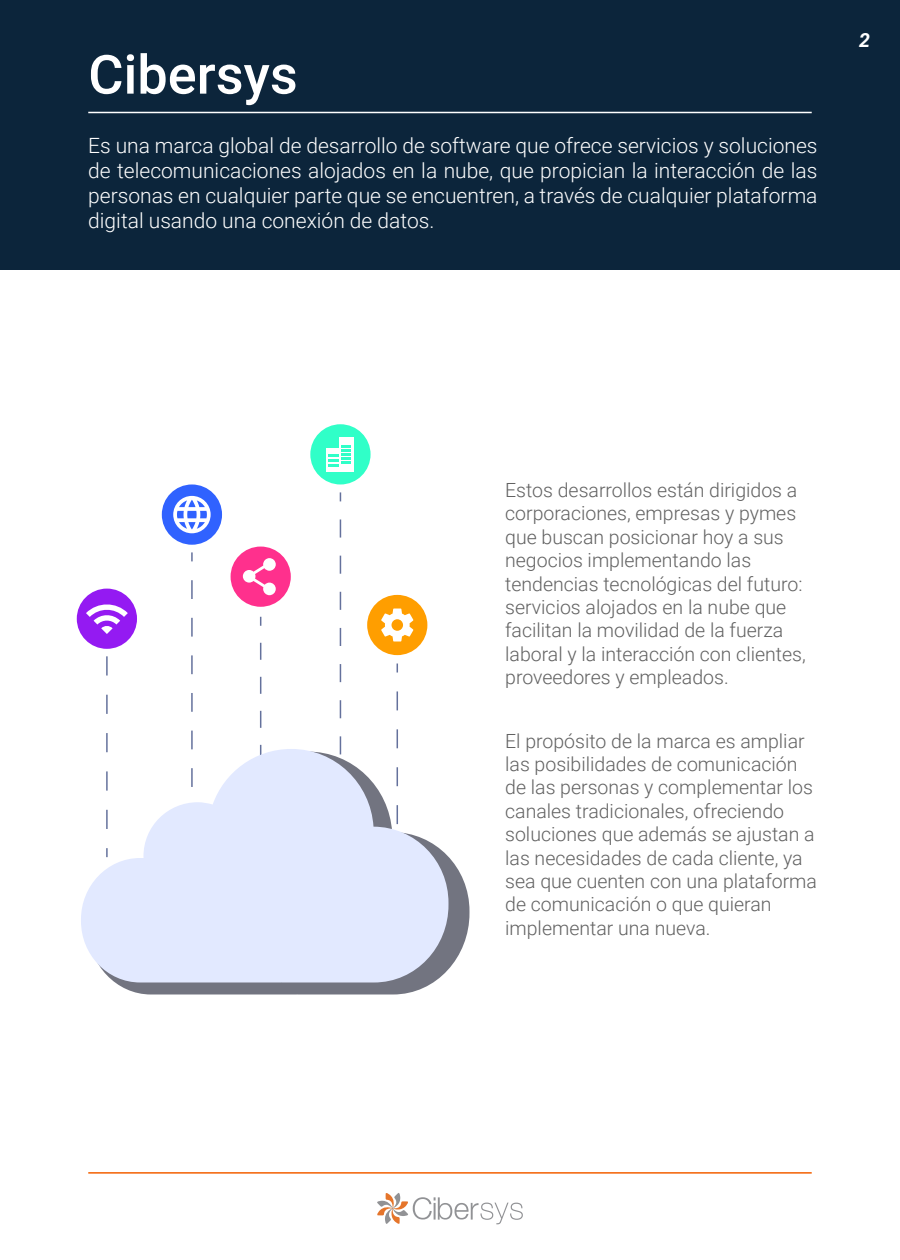
<style>
.page{position:relative;width:900px;height:1260px;background:#fff}
.page>*{position:absolute;margin:0;border:0;box-sizing:border-box;transform-origin:0 0}
.t1{font:500 54px "Roboto";color:#fff}
.t2{font:300 21px/25.2px "Roboto";color:#fff;text-align:justify}
.t3{font:300 19.5px/23.4px "Roboto";color:#616161}
.t4{font:italic 700 19.5px "Roboto";color:#fff}
</style>
<div class="page">
<div style="left:0;top:0;width:900px;height:270px;background:#0c253b"></div>
<hr style="left:88px;top:1172px;width:724px;height:2px;background:#f36000">
<hr style="left:88px;top:112px;width:724px;height:1px;background:#fff">
<svg style="left:106px;top:656px;width:2px;height:93px"></svg>
<svg style="left:191px;top:580px;width:2px;height:169px"></svg>
<svg style="left:191px;top:552px;width:2px;height:9px"></svg>
<svg style="left:260px;top:642px;width:1px;height:107px"></svg>
<svg style="left:340px;top:519px;width:1px;height:230px"></svg>
<svg style="left:397px;top:691px;width:1px;height:58px"></svg>
<svg style="left:114px;top:856px;width:355px;height:138px;fill:#727480"></svg>
<div style="left:77px;top:589px;width:60px;height:60px;background:#941af2;border-radius:50%"></div>
<div style="left:162px;top:484px;width:60px;height:61px;background:#3062ff;border-radius:50%"></div>
<div style="left:231px;top:547px;width:60px;height:60px;background:#ff308d;border-radius:50%"></div>
<div style="left:310px;top:424px;width:61px;height:60px;background:#30ffc8;border-radius:50%"></div>
<div style="left:367px;top:595px;width:60px;height:60px;background:#ff9e00;border-radius:50%"></div>
<svg style="left:81px;top:749px;width:367px;height:233px;fill:#e2e9ff"></svg>
<svg style="left:86px;top:604px;width:42px;height:30px"></svg>
<svg style="left:173px;top:496px;width:38px;height:37px"></svg>
<svg style="left:243px;top:558px;width:33px;height:37px"></svg>
<div style="left:326px;top:449px;width:15px;height:23px;background:#fff"></div>
<div style="left:339px;top:437px;width:15px;height:35px;background:#fff"></div>
<svg style="left:381px;top:609px;width:32px;height:33px"></svg>
<svg style="left:328px;top:445px;width:23px;height:22px"></svg>
<svg style="left:377px;top:1193px;width:146px;height:31px"></svg>
<h1 class="t1" style="left:88px;top:37px;width:211px">Cibersys</h1>
<p class="t2" style="left:88px;top:132px;width:731px">Es una marca global de desarrollo de software que ofrece servicios y soluciones de telecomunicaciones alojados en la nube, que propician la interacción de las personas en cualquier parte que se encuentren, a través de cualquier plataforma digital usando una conexión de datos.</p>
<p class="t4" style="left:859px;top:26px;width:12px">2</p>
<p class="t3" style="left:505px;top:478px;width:302px">Estos desarrollos están dirigidos a corporaciones, empresas y pymes que buscan posicionar hoy a sus negocios implementando las tendencias tecnológicas del futuro: servicios alojados en la nube que facilitan la movilidad de la fuerza laboral y la interacción con clientes, proveedores y empleados.</p>
<p class="t3" style="left:505px;top:728px;width:313px">El propósito de la marca es ampliar las posibilidades de comunicación de las personas y complementar los canales tradicionales, ofreciendo soluciones que además se ajustan a las necesidades de cada cliente, ya sea que cuenten con una plataforma de comunicación o que quieran implementar una nueva.</p>
</div>
